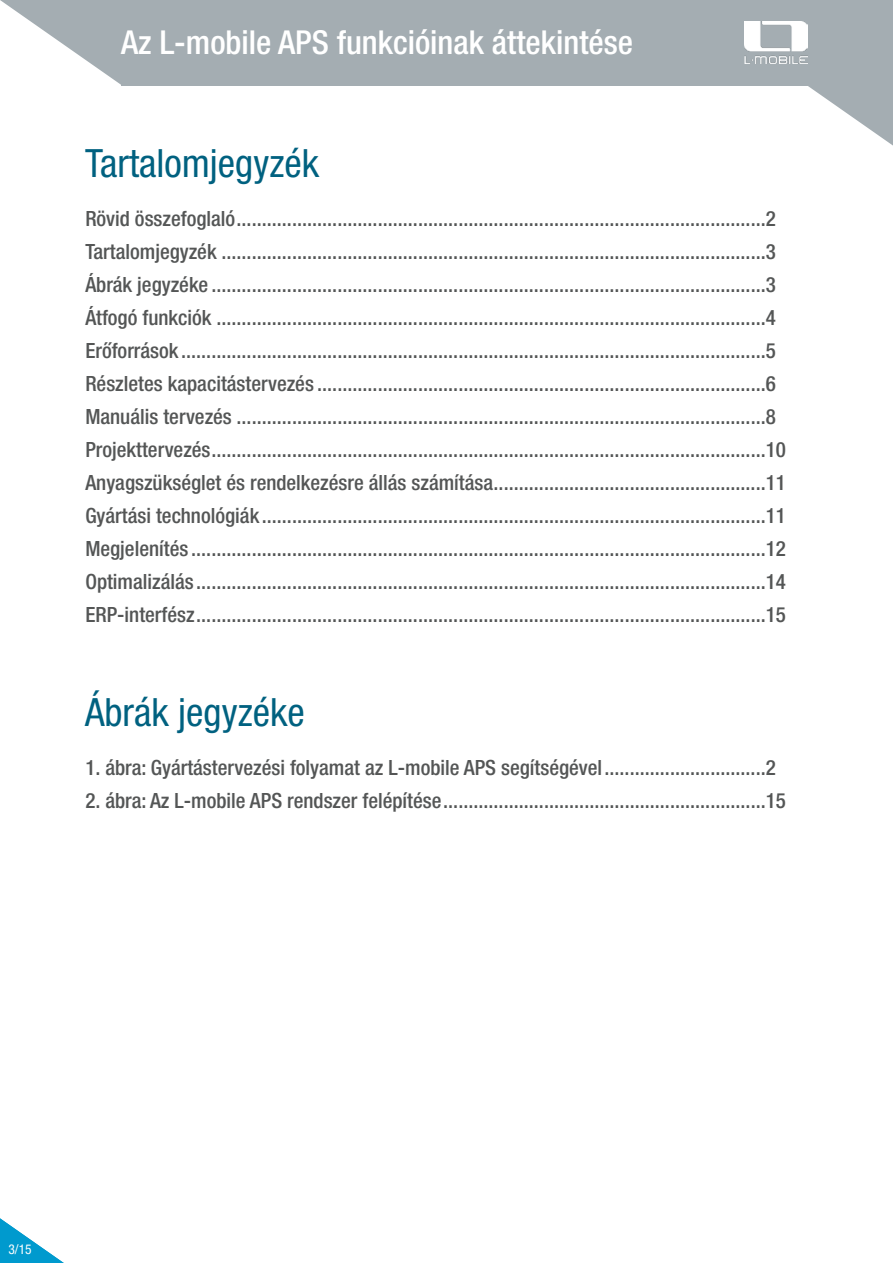
<style>
.page{position:relative;width:893px;height:1263px;background:#fff}
.page>*{position:absolute;margin:0;border:0;box-sizing:border-box;transform-origin:0 0}
.t1{font:condensed 39px "Helvetica Neue LT Pro";color:#006180}
.t2{font:500 condensed 33px "Helvetica Neue LT Pro";color:#fff}
.t3{font:500 condensed 21px/33px "Helvetica Neue LT Pro";color:#545656}
.t4{font:condensed 13.5px "Helvetica Neue LT Pro";color:#fff}
</style>
<div class="page">
<svg style="left:0;top:1218px;width:64px;height:45px"></svg>
<svg style="left:0;top:0;width:121px;height:85px"></svg>
<div style="left:121px;top:0;width:772px;height:85px;background:#a4adb2"></div>
<img style="left:744px;top:21px;width:54px;height:43px">
<svg style="left:798px;top:21px;width:95px;height:125px"></svg>
<h2 class="t2" style="left:121px;top:23px;width:513px">Az L-mobile APS funkcióinak áttekintése</h2>
<h1 class="t1" style="left:85px;top:140px;width:236px">Tartalomjegyzék</h1>
<p class="t3" style="left:85px;top:202px;width:702px">Rövid összefoglaló.........................................................................................................2<br>Tartalomjegyzék ............................................................................................................3<br>Ábrák jegyzéke ..............................................................................................................3<br>Átfogó funkciók .............................................................................................................4<br>Erőforrások ....................................................................................................................5<br>Részletes kapacitástervezés .........................................................................................6<br>Manuális tervezés .........................................................................................................8<br>Projekttervezés..............................................................................................................10<br>Anyagszükséglet és rendelkezésre állás számítása......................................................11<br>Gyártási technológiák....................................................................................................11<br>Megjelenítés ..................................................................................................................12<br>Optimalizálás .................................................................................................................14<br>ERP-interfész.................................................................................................................15</p>
<h1 class="t1" style="left:85px;top:689px;width:221px">Ábrák jegyzéke</h1>
<p class="t3" style="left:85px;top:751px;width:692px">1. ábra: Gyártástervezési folyamat az L-mobile APS segítségével................................2</p>
<p class="t3" style="left:85px;top:784px;width:702px">2. ábra: Az L-mobile APS rendszer felépítése................................................................15</p>
<p class="t4" style="left:6px;top:1242px;width:24px">3/15</p>
<p class="t4" style="left:9px;top:1242px;width:25px">3/15</p>
</div>
